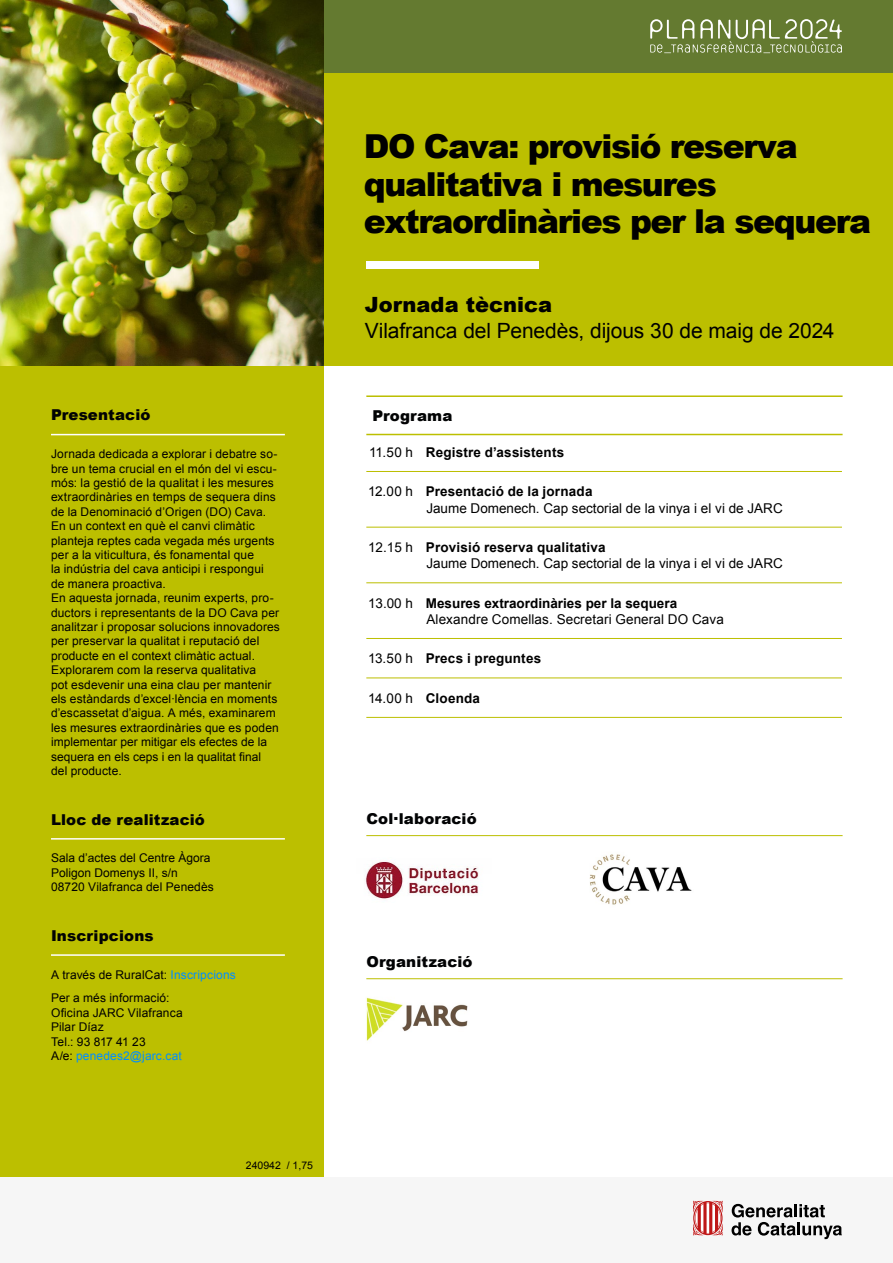
<style>
.page{position:relative;width:893px;height:1263px;background:#fff}
.page>*{position:absolute;margin:0;border:0;box-sizing:border-box;transform-origin:0 0}
.t1{font:900 33px/37.5px "Arial";letter-spacing:-.04em;color:#000}
.t2{font:21px "Arial";letter-spacing:-.005em;color:#000}
.t3{font:900 21px "Arial";letter-spacing:.005em;color:#000}
.t4{font:900 15px "Arial";letter-spacing:.01em;color:#020304}
.P1{font:13.5px/16.2px "Arial";color:#000}
.P1-2{font:700 13.5px "Arial";letter-spacing:.015em;color:#000}
.P3{font:12px/14.4px "Arial";letter-spacing:.01em;color:#000}
.P3-2{font:12px "Arial";letter-spacing:.01em;color:#008dff}
.P3-3{font:12px "Arial";letter-spacing:-.025em;color:#000}
.t5{font:10.5px "Arial";color:#000}
.s1{color:#008dff}
.s2{color:#000}
.s3{font-weight:400}
.s4{font-weight:700}
</style>
<div class="page">
<div style="left:0;top:366px;width:323px;height:811px;background:#bcbf00"></div>
<div style="left:323px;top:0;width:570px;height:366px;background:#bcbf00"></div>
<div style="left:323px;top:0;width:570px;height:72px;background:#647a30"></div>
<svg style="left:650px;top:19px;width:192px;height:34px"></svg>
<div style="left:0;top:1177px;width:892px;height:86px;background:#f6f6f6"></div>
<svg style="left:693px;top:1200px;width:30px;height:35px"></svg>
<svg style="left:731px;top:1204px;width:111px;height:35px"></svg>
<div style="left:366px;top:261px;width:173px;height:7px;background:#fff"></div>
<img style="left:0;top:0;width:323px;height:366px">
<hr style="left:51px;top:434px;width:234px;height:1px;background:#fff">
<hr style="left:51px;top:838px;width:234px;height:1px;background:#fff">
<hr style="left:51px;top:954px;width:234px;height:2px;background:#fff">
<hr style="left:366px;top:835px;width:477px;height:1px;background:#bcbf00">
<hr style="left:366px;top:978px;width:477px;height:1px;background:#bcbf00">
<hr style="left:366px;top:395px;width:477px;height:2px;background:#bcbf00">
<hr style="left:366px;top:434px;width:477px;height:1px;background:#bcbf00">
<hr style="left:366px;top:471px;width:476px;height:1px;background:#bcbf00">
<hr style="left:366px;top:527px;width:476px;height:1px;background:#bcbf00">
<hr style="left:366px;top:582px;width:476px;height:1px;background:#bcbf00">
<hr style="left:366px;top:638px;width:476px;height:1px;background:#bcbf00">
<hr style="left:366px;top:678px;width:476px;height:1px;background:#bcbf00">
<hr style="left:366px;top:717px;width:476px;height:1px;background:#bcbf00">
<img style="left:366px;top:997px;width:102px;height:44px">
<img style="left:589px;top:854px;width:103px;height:51px">
<img style="left:365px;top:861px;width:114px;height:38px">
<h6 class="t4" style="left:51px;top:404px;width:101px">Presentació</h6>
<p class="P3" style="left:51px;top:447px;width:230px">Jornada dedicada a explorar i debatre so&shy;bre un tema crucial en el món del vi escu&shy;mós: la gestió de la qualitat i les mesures extraordinàries en temps de sequera dins de la Denominació d’Origen (DO) Cava.<br>En un context en què el canvi climàtic planteja reptes cada vegada més urgents per a la viticultura, és fonamental que<br>la indústria del cava anticipi i respongui de manera proactiva.<br>En aquesta jornada, reunim experts, pro&shy;ductors i representants de la DO Cava per analitzar i proposar solucions innovadores per preservar la qualitat i reputació del producte en el context climàtic actual.<br>Explorarem com la reserva qualitativa<br>pot esdevenir una eina clau per mantenir els estàndards d’excel·lència en moments d’escassetat d’aigua. A més, examinarem les mesures extraordinàries que es poden implementar per mitigar els efectes de la sequera en els ceps i en la qualitat final del producte.</p>
<h6 class="t4" style="left:51px;top:808px;width:155px">Lloc de realització</h6>
<p class="P3" style="left:51px;top:851px;width:164px">Sala d’actes del Centre Àgora<br>Poligon Domenys II, s/n<br>08720 Vilafranca del Penedès</p>
<h6 class="t4" style="left:51px;top:925px;width:104px">Inscripcions</h6>
<p class="P3" style="left:51px;top:967px;width:186px">A través de RuralCat: <span class="s1">Inscripcions</span></p>
<p class="P3" style="left:51px;top:991px;width:120px">Per a més informació:</p>
<p class="P3" style="left:51px;top:1005px;width:133px">Oficina JARC Vilafranca</p>
<p class="P3" style="left:51px;top:1020px;width:54px">Pilar Díaz</p>
<p class="P3-3" style="left:51px;top:1033px;width:96px">Tel.: 93 817 41 23</p>
<p class="P3-2" style="left:51px;top:1048px;width:132px"><span class="s2">A/e:</span> penedes2@jarc.cat</p>
<p class="t5" style="left:246px;top:1158px;width:69px">240942 / 1,75</p>
<h1 class="t1" style="left:364px;top:127px;width:509px">DO Cava: provisió reserva qualitativa i mesures extraordinàries per la sequera</h1>
<h2 class="t3" style="left:365px;top:289px;width:189px">Jornada tècnica</h2>
<h3 class="t2" style="left:365px;top:316px;width:471px">Vilafranca del Penedès, dijous 30 de maig de 2024</h3>
<h4 class="t4" style="left:372px;top:404px;width:82px">Programa</h4>
<p class="P1-2" style="left:369px;top:443px;width:197px"><span class="s3">11.50 h</span> Registre d’assistents</p>
<p class="P1" style="left:426px;top:484px;width:358px;text-indent:-58px">12.00 h <span class="s4">Presentació de la jornada<br></span>Jaume Domenech. Cap sectorial de la vinya i el vi de JARC</p>
<p class="P1" style="left:426px;top:539px;width:358px;text-indent:-58px">12.15 h <span class="s4">Provisió reserva qualitativa<br></span>Jaume Domenech. Cap sectorial de la vinya i el vi de JARC</p>
<p class="P1" style="left:426px;top:595px;width:299px;text-indent:-58px">13.00 h <span class="s4">Mesures extraordinàries per la sequera<br></span>Alexandre Comellas. Secretari General DO Cava</p>
<p class="P1-2" style="left:368px;top:650px;width:175px"><span class="s3">13.50 h</span> Precs i preguntes</p>
<p class="P1-2" style="left:368px;top:689px;width:113px"><span class="s3">14.00 h</span> Cloenda</p>
<h5 class="t4" style="left:366px;top:808px;width:112px">Col·laboració</h5>
<h5 class="t4" style="left:366px;top:951px;width:108px">Organització</h5>
</div>
